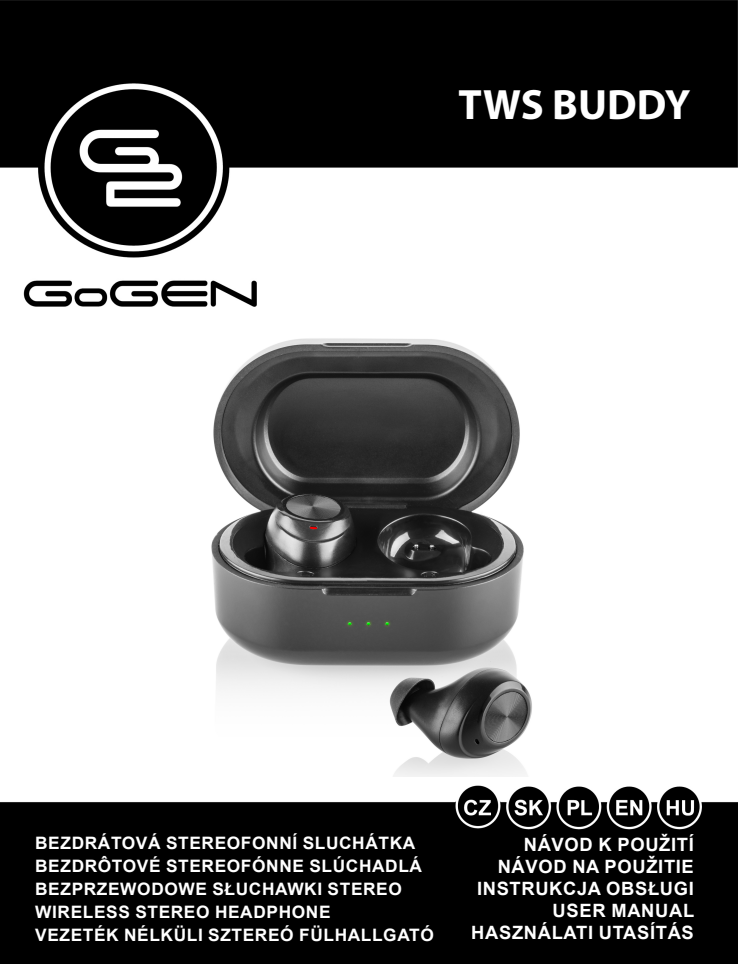
<style>
.page{position:relative;width:738px;height:964px;background:#fff}
.page>*{position:absolute;margin:0;border:0;box-sizing:border-box;transform-origin:0 0}
.t1{font:700 42.4px "Myriad Pro";color:#fff}
.t2{font:700 18.4px "Arial";letter-spacing:.035em;color:#fff}
.t3{font:700 17.2px "Arial";letter-spacing:.035em;color:#fff}
</style>
<div class="page">
<img style="left:0;top:0;width:737px;height:306px">
<img style="left:0;top:785px;width:737px;height:179px">
<img style="left:211px;top:338px;width:321px;height:438px">
<p class="t1" style="left:458px;top:77px;width:233px">TWS BUDDY</p>
<p class="t3" style="left:35px;top:831px;width:381px">BEZDRÁTOVÁ STEREOFONNÍ SLUCHÁTKA</p>
<p class="t3" style="left:35px;top:854px;width:388px">BEZDRÔTOVÉ STEREOFÓNNE SLÚCHADLÁ</p>
<p class="t3" style="left:35px;top:877px;width:368px">BEZPRZEWODOWE SŁUCHAWKI STEREO</p>
<p class="t3" style="left:35px;top:900px;width:296px">WIRELESS STEREO HEADPHONE</p>
<p class="t3" style="left:35px;top:922px;width:400px">VEZETÉK NÉLKÜLI SZTEREÓ FÜLHALLGATÓ</p>
<p class="t2" style="left:523px;top:831px;width:171px">NÁVOD K POUŽITÍ</p>
<p class="t2" style="left:497px;top:853px;width:197px">NÁVOD NA POUŽITIE</p>
<p class="t2" style="left:476px;top:875px;width:218px">INSTRUKCJA OBSŁUGI</p>
<p class="t2" style="left:552px;top:897px;width:143px">USER MANUAL</p>
<p class="t2" style="left:471px;top:919px;width:224px">HASZNÁLATI UTASÍTÁS</p>
</div>
